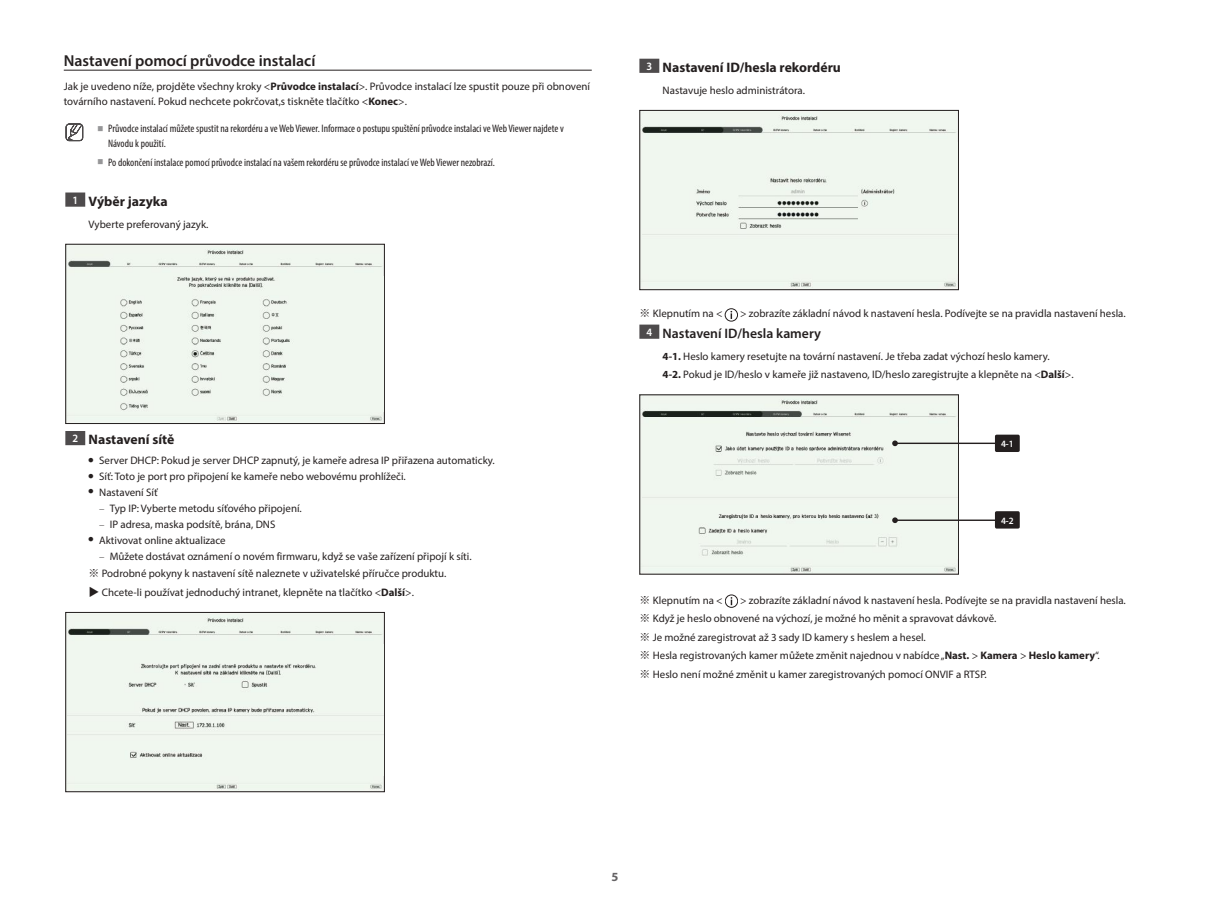
<style>
.page{position:relative;width:1219px;height:911px;background:#fff}
.page>*{position:absolute;margin:0;border:0;box-sizing:border-box;transform-origin:0 0}
.t1{font:600 15.88px "Myriad Pro";color:#241f1f}
.t2{font:700 13.75px "Myriad Pro";color:#241f1f}
.t3{font:600 13.75px "Myriad Pro";color:#241f1f}
.t4{font:700 12.5px "Myriad Pro";color:#656365}
.t5{font:10.88px/18.5px "Myriad Pro";color:#241f1f}
.t6{font:condensed 10.88px/15px "Myriad Pro";color:#241f1f}
.t7{font:600 9.62px "Myriad Pro";color:#fff;scale:.95 1}
.s1{font-weight:700}
.s2{font-family:"Noto Sans CJ Kkr";font-stretch:normal;font-size:6.25px;color:#969698}
.s3{font-weight:300}
.s4{font-family:"Noto Sans CJ Kkr"}
</style>
<div class="page">
<hr style="left:64px;top:70px;width:528px;height:1px;background:#241f1f">
<svg style="left:66px;top:123px;width:17px;height:18px"></svg>
<div style="left:65px;top:192px;width:20px;height:15px;background:#4e4b4c"></div>
<img style="left:68px;top:246px;width:315px;height:176px">
<div style="left:66px;top:244px;width:319px;height:180px;border:1px solid #241f1f"></div>
<img style="left:68px;top:276px;width:315px;height:135px">
<div style="left:65px;top:431px;width:20px;height:14px;background:#4e4b4c"></div>
<img style="left:68px;top:614px;width:315px;height:176px">
<div style="left:66px;top:612px;width:319px;height:180px;border:1px solid #241f1f"></div>
<img style="left:68px;top:645px;width:315px;height:131px">
<div style="left:639px;top:59px;width:20px;height:14px;background:#4e4b4c"></div>
<img style="left:642px;top:112px;width:315px;height:176px">
<div style="left:640px;top:110px;width:319px;height:180px;border:1px solid #241f1f"></div>
<div style="left:642px;top:143px;width:315px;height:131px;background:#f0f7ef"></div>
<div style="left:725px;top:308px;width:13px;height:13px;border:1px solid #241f1f;border-radius:50%"></div>
<svg style="left:730px;top:311px;width:2px;height:8px"></svg>
<div style="left:639px;top:324px;width:20px;height:15px;background:#4e4b4c"></div>
<img style="left:642px;top:397px;width:315px;height:175px">
<img style="left:642px;top:427px;width:315px;height:131px">
<hr style="left:895px;top:442px;width:102px;height:2px;background:#241f1f">
<svg style="left:892px;top:440px;width:6px;height:6px"></svg>
<div style="left:995px;top:434px;width:25px;height:18px;background:#241f1f;border-radius:2px"></div>
<hr style="left:895px;top:519px;width:102px;height:2px;background:#241f1f">
<svg style="left:892px;top:517px;width:6px;height:6px"></svg>
<div style="left:995px;top:511px;width:25px;height:17px;background:#241f1f;border-radius:2px"></div>
<div style="left:725px;top:594px;width:13px;height:13px;border:1px solid #241f1f;border-radius:50%"></div>
<h1 class="t1" style="left:64px;top:51px;width:253px">Nastavení pomocí průvodce instalací</h1>
<p class="t5" style="left:64px;top:79px;width:528px;line-height:15px">Jak je uvedeno níže, projděte všechny kroky &lt;<span class="s1">Průvodce instalací</span>&gt;. Průvodce instalací lze spustit pouze při obnovení továrního nastavení. Pokud nechcete pokrčovat,s tiskněte tlačítko &lt;<span class="s1">Konec</span>&gt;.</p>
<p class="t6" style="left:108px;top:121px;width:457px;text-indent:-11px"><span class="s2">■</span> Průvodce instalací můžete spustit na rekordéru a ve Web Viewer. Informace o postupu spuštění průvodce instalaci ve Web Viewer najdete v<br>Návodu k použití.</p>
<p class="t6" style="left:97px;top:154px;width:399px"><span class="s2">■</span> Po dokončení instalace pomocí průvodce instalací na vašem rekordéru se průvodce instalací ve Web Viewer nezobrazí.</p>
<p class="t2" style="left:72px;top:192px;width:97px"><sup>1</sup> Výběr jazyka</p>
<p class="t5" style="left:89px;top:215px;width:121px">Vyberte preferovaný jazyk.</p>
<p class="t2" style="left:72px;top:430px;width:103px"><sup>2</sup> Nastavení sítě</p>
<p class="t5" style="left:89px;top:451px;width:408px"><sup>●</sup> Server DHCP: Pokud je server DHCP zapnutý, je kameře adresa IP přiřazena automaticky.</p>
<p class="t5" style="left:89px;top:467px;width:319px"><sup>●</sup> Síť: Toto je port pro připojení ke kameře nebo webovému prohlížeči.</p>
<p class="t5" style="left:89px;top:483px;width:71px"><sup>●</sup> Nastavení Síť</p>
<p class="t5" style="left:99px;top:499px;width:204px"><span class="s3">–</span> Typ IP: Vyberte metodu síťového připojení.</p>
<p class="t5" style="left:99px;top:514px;width:178px"><span class="s3">–</span> IP adresa, maska podsítě, brána, DNS</p>
<p class="t5" style="left:89px;top:530px;width:139px"><sup>●</sup> Aktivovat online aktualizace</p>
<p class="t5" style="left:89px;top:546px;width:385px;text-indent:11px"><span class="s3">–</span> Můžete dostávat oznámení o novém firmwaru, když se vaše zařízení připojí k síti. <span class="s4">※</span> Podrobné pokyny k nastavení sítě naleznete v uživatelské příručce produktu.<br><span class="s4">▶</span> Chcete-li používat jednoduchý intranet, klepněte na tlačítko &lt;<span class="s1">Další</span>&gt;.</p>
<p class="t2" style="left:646px;top:58px;width:196px"><sup>3</sup> Nastavení ID/hesla rekordéru</p>
<p class="t5" style="left:663px;top:81px;width:144px">Nastavuje heslo administrátora.</p>
<p class="t5" style="left:640px;top:304px;width:84px"><span class="s4">※</span> Klepnutím na &lt;</p>
<p class="t5" style="left:740px;top:304px;width:387px">&gt; zobrazíte základní návod k nastavení hesla. Podívejte se na pravidla nastavení hesla.</p>
<p class="t3" style="left:646px;top:324px;width:176px"><sup>4</sup> Nastavení ID/hesla kamery</p>
<p class="t5" style="left:663px;top:347px;width:412px"><span class="s1">4-1.</span> Heslo kamery resetujte na tovární nastavení. Je třeba zadat výchozí heslo kamery.<br><span class="s1">4-2.</span> Pokud je ID/heslo v kameře již nastaveno, ID/heslo zaregistrujte a klepněte na &lt;<span class="s1">Další</span>&gt;.</p>
<p class="t7" style="left:1001px;top:438px;width:15px">4-1</p>
<p class="t7" style="left:1001px;top:514px;width:15px">4-2</p>
<p class="t5" style="left:640px;top:590px;width:85px"><span class="s4">※</span> Klepnutím na &lt;</p>
<p class="t5" style="left:640px;top:590px;width:488px;text-indent:101px">&gt; zobrazíte základní návod k nastavení hesla. Podívejte se na pravidla nastavení hesla. <span class="s4">※</span> Když je heslo obnovené na výchozí, je možné ho měnit a spravovat dávkově.<br><span class="s4">※</span> Je možné zaregistrovat až 3 sady ID kamery s heslem a hesel.<br><span class="s4">※</span> Hesla registrovaných kamer můžete změnit najednou v nabídce „<span class="s1">Nast.</span> &gt; <span class="s1">Kamera</span> &gt; <span class="s1">Heslo kamery</span>“.<br><span class="s4">※</span> Heslo není možné změnit u kamer zaregistrovaných pomocí ONVIF a RTSP.</p>
<p class="t4" style="left:611px;top:869px;width:8px">5</p>
</div>
